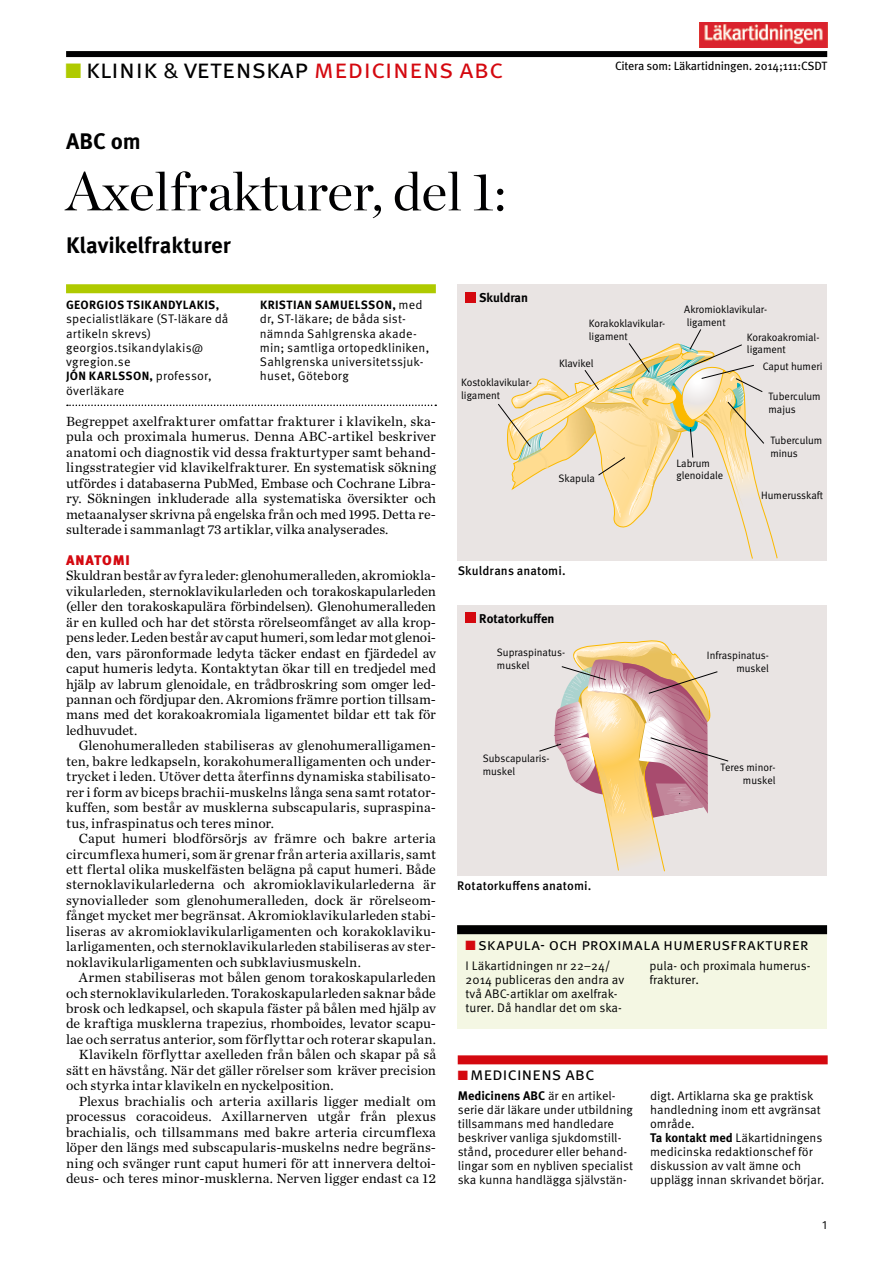
<style>
.page{position:relative;width:893px;height:1263px;background:#fff}
.page>*{position:absolute;margin:0;border:0;box-sizing:border-box;transform-origin:0 0}
.t1{font:54px "Chronicle Display";color:#000001}
.t2{font:27px "Meta OT Norm";color:#000001}
.t3{font:700 22.5px "Meta OT";color:#000001}
.t4{font:18px "Meta OT Norm";letter-spacing:-.015em;color:#000001}
.t5{font:16.5px "Meta OT Norm";color:#000001}
.t6{font:13.95px/15.5px "Chronicle Text G1";letter-spacing:.01em;color:#000001;text-align:justify}
.t7{font:900 13.95px "Meta OT";letter-spacing:.055em;color:#d4080f}
.t8{font:12.75px "Meta LT Bold Tabular";color:#000001}
.t9{font:12.45px/14px "Meta OT Norm";color:#000001}
.t10{font:12.45px/14.2px "Meta OT Norm";letter-spacing:.02em;color:#000001}
.t11{font:500 12.45px "Meta OT";letter-spacing:.01em;color:#000001}
.t12{font:700 12.45px "Meta OT";color:#000001}
.t13{font:700 12px "Meta OT";letter-spacing:.03em;color:#000001}
.t14{font:12px "Meta OT";letter-spacing:-.02em;color:#000001}
.t15{font:12px "Meta OT Norm";color:#000001}
.t16{font:10.8px/12.6px "Meta LT Normal Tabular";color:#000001}
.s1{color:#afca00}
.s2{font-family:"Meta OT";font-weight:700;font-size:21px;color:#afca00}
.s3{font-size:22.65px}
.s4{color:#d4080f}
.s5{font-family:"Meta OT Norm";font-weight:400;font-size:12.45px}
.s6{font-family:"Meta OT Norm";font-weight:400}
.s7{font-family:"Meta OT";font-weight:700}
</style>
<div class="page">
<div style="left:66px;top:51px;width:761px;height:6px;background:#000001"></div>
<div style="left:66px;top:284px;width:370px;height:9px;background:#afca00"></div>
<svg style="left:67px;top:405px;width:369px;height:1px"></svg>
<img style="left:700px;top:23px;width:127px;height:25px">
<div style="left:457px;top:284px;width:370px;height:277px;background:#e9e4e3"></div>
<div style="left:465px;top:292px;width:11px;height:11px;background:#d4080f"></div>
<svg style="left:498px;top:329px;width:280px;height:230px"></svg>
<div style="left:457px;top:605px;width:370px;height:271px;background:#e9e4e3"></div>
<svg style="left:539px;top:640px;width:190px;height:232px"></svg>
<div style="left:465px;top:613px;width:11px;height:10px;background:#d4080f"></div>
<div style="left:458px;top:1055px;width:370px;height:9px;background:#d4080f"></div>
<div style="left:457px;top:925px;width:370px;height:103px;background:#f4f7e3"></div>
<div style="left:457px;top:925px;width:370px;height:9px;background:#000001"></div>
<h2 class="t2" style="left:66px;top:53px;width:439px"><span class="s1">■</span><span class="s2">■</span> klinik <span class="s3">&amp;</span> vetenskap <span class="s4">medicinens abc</span></h2>
<h3 class="t3" style="left:66px;top:127px;width:76px">ABC om</h3>
<h1 class="t1" style="left:66px;top:150px;width:441px">Axelfrakturer, del 1:</h1>
<h3 class="t3" style="left:66px;top:231px;width:166px">Klavikelfrakturer</h3>
<p class="t14" style="left:615px;top:58px;width:214px">Citera som: Läkartidningen. 2014;111:CSDT</p>
<p class="t13" style="left:66px;top:297px;width:155px">GEORGIOS TSIKANDYLAKIS,</p>
<p class="t10" style="left:66px;top:312px;width:164px">specialistläkare (ST-läkare då artikeln skrevs) georgios.tsikandylakis@ vgregion.se</p>
<p class="t13" style="left:66px;top:369px;width:147px">JÓN KARLSSON, <span class="s5">professor,</span></p>
<p class="t9" style="left:66px;top:383px;width:60px">överläkare</p>
<p class="t13" style="left:260px;top:297px;width:164px">KRISTIAN SAMUELSSON, <span class="s5">med</span></p>
<p class="t9" style="left:260px;top:312px;width:171px">dr, ST-läkare; de båda sist&shy;nämnda Sahlgrenska akade&shy;min; samtliga ortopedkliniken,<br>Sahlgrenska universitetssjuk&shy;huset, Göteborg</p>
<p class="t6" style="left:66px;top:413px;width:371px">Begreppet axelfrakturer omfattar frakturer i klavikeln, ska&shy;pula och proximala humerus. Denna ABC-artikel beskriver anatomi och diagnostik vid dessa frakturtyper samt behand&shy;lingsstrategier vid klavikelfrakturer. En systematisk sökning utfördes i databaserna PubMed, Embase och Cochrane Libra&shy;ry. Sökningen inkluderade alla systematiska översikter och metaanalyser skrivna på engelska från och med 1995. Detta re&shy;sulterade i sammanlagt 73 artiklar, vilka analyserades.</p>
<p class="t7" style="left:66px;top:552px;width:65px">ANATOMI</p>
<p class="t6" style="left:66px;top:567px;width:371px">Skuldran består av fyra leder: glenohumeralleden, akromiokla&shy;vikularleden, sternoklavikularleden och torakoskapularleden (eller den torakoskapulära förbindelsen). Glenohumeralleden är en kulled och har det största rörelseomfånget av alla krop&shy;pens leder. Leden består av caput humeri, som ledar mot glenoi&shy;den, vars päronformade ledyta täcker endast en fjärdedel av caput humeris ledyta. Kontaktytan ökar till en tredjedel med hjälp av labrum glenoidale, en trådbroskring som omger led&shy;pannan och fördjupar den. Akromions främre portion tillsam&shy;mans med det korakoakromiala ligamentet bildar ett tak för ledhuvudet.</p>
<p class="t6" style="left:66px;top:737px;width:371px;text-indent:13px">Glenohumeralleden stabiliseras av glenohumeralligamen&shy;ten, bakre ledkapseln, korakohumeralligamenten och under&shy;trycket i leden. Utöver detta återfinns dynamiska stabilisato&shy;rer i form av biceps brachii-muskelns långa sena samt rotator&shy;kuffen, som består av musklerna subscapularis, supraspina&shy;tus, infraspinatus och teres minor.</p>
<p class="t6" style="left:66px;top:830px;width:371px;text-indent:13px">Caput humeri blodförsörjs av främre och bakre arteria circumflexa humeri, som är grenar från arteria axillaris, samt ett flertal olika muskelfästen belägna på caput humeri. Både sternoklavikularlederna och akromioklavikularlederna är synovialleder som glenohumeralleden, dock är rörelseom&shy;fånget mycket mer begränsat. Akromioklavikularleden stabi&shy;liseras av akromioklavikularligamenten och korakoklaviku&shy;larligamenten, och sternoklavikularleden stabiliseras av ster&shy;noklavikularligamenten och subklaviusmuskeln.</p>
<p class="t6" style="left:79px;top:969px;width:359px">Armen stabiliseras mot bålen genom torakoskapularleden</p>
<p class="t6" style="left:66px;top:984px;width:371px">och sternoklavikularleden. Torakoskapularleden saknar både</p>
<p class="t6" style="left:66px;top:1000px;width:371px">brosk och ledkapsel, och skapula fäster på bålen med hjälp av</p>
<p class="t6" style="left:66px;top:1015px;width:371px">de kraftiga musklerna trapezius, rhomboides, levator scapu-</p>
<p class="t6" style="left:66px;top:1031px;width:371px">lae och serratus anterior, som förflyttar och roterar skapulan.</p>
<p class="t6" style="left:79px;top:1046px;width:359px">Klavikeln förflyttar axelleden från bålen och skapar på så</p>
<p class="t6" style="left:66px;top:1062px;width:371px">sätt en hävstång. När det gäller rörelser som kräver precision</p>
<p class="t6" style="left:66px;top:1077px;width:269px">och styrka intar klavikeln en nyckelposition.</p>
<p class="t6" style="left:79px;top:1092px;width:359px">Plexus brachialis och arteria axillaris ligger medialt om</p>
<p class="t6" style="left:66px;top:1108px;width:371px">processus coracoideus. Axillarnerven utgår från plexus</p>
<p class="t6" style="left:66px;top:1123px;width:371px">brachialis, och tillsammans med bakre arteria circumflexa</p>
<p class="t6" style="left:66px;top:1139px;width:371px">löper den längs med subscapularis-muskelns nedre begräns-</p>
<p class="t6" style="left:66px;top:1154px;width:371px">ning och svänger runt caput humeri för att innervera deltoi-</p>
<p class="t6" style="left:66px;top:1170px;width:371px">deus- och teres minor-musklerna. Nerven ligger endast ca 12</p>
<p class="t8" style="left:479px;top:290px;width:50px">Skuldran</p>
<p class="t16" style="left:461px;top:376px;width:72px">Kostoklavikular&shy;ligament</p>
<p class="t16" style="left:589px;top:317px;width:78px">Korakoklavikular&shy;ligament</p>
<p class="t16" style="left:559px;top:357px;width:36px">Klavikel</p>
<p class="t16" style="left:559px;top:471px;width:38px">Skapula</p>
<p class="t16" style="left:684px;top:303px;width:84px">Akromioklavikular&shy;ligament</p>
<p class="t16" style="left:747px;top:330px;width:74px">Korakoakromial&shy;ligament</p>
<p class="t16" style="left:676px;top:456px;width:48px">Labrum glenoidale</p>
<p class="t16" style="left:763px;top:360px;width:61px">Caput humeri</p>
<p class="t16" style="left:769px;top:390px;width:53px">Tuberculum majus</p>
<p class="t16" style="left:770px;top:434px;width:53px">Tuberculum minus</p>
<p class="t16" style="left:761px;top:489px;width:63px">Humerusskaft</p>
<p class="t11" style="left:458px;top:562px;width:109px">Skuldrans anatomi.</p>
<p class="t8" style="left:479px;top:611px;width:77px">Rotatorkuffen</p>
<p class="t16" style="left:497px;top:646px;width:70px">Supraspinatus&shy;muskel</p>
<p class="t16" style="left:707px;top:649px;width:64px;text-align:right">Infraspinatus&shy;muskel</p>
<p class="t16" style="left:483px;top:752px;width:68px">Subscapularis&shy;muskel</p>
<p class="t11" style="left:457px;top:878px;width:136px">Rotatorkuffens anatomi.</p>
<p class="t16" style="left:720px;top:761px;width:57px;text-align:right">Teres minor&shy;muskel</p>
<p class="t5" style="left:466px;top:934px;width:344px"><span class="s4">■</span> skapula- och proximala humerusfrakturer</p>
<p class="t9" style="left:466px;top:959px;width:160px">I Läkartidningen nr 22–24/<br>2014 publiceras den andra av två ABC-artiklar om axelfrak&shy;turer. Då handlar det om ska-</p>
<p class="t9" style="left:649px;top:959px;width:162px">pula- och proximala humerus&shy;frakturer.</p>
<p class="t4" style="left:458px;top:1062px;width:138px"><span class="s4">■</span> medicinens abc</p>
<p class="t12" style="left:458px;top:1088px;width:158px">Medicinens ABC <span class="s6">är en artikel-</span></p>
<p class="t9" style="left:458px;top:1103px;width:177px">serie där läkare under utbildning tillsammans med handledare beskriver vanliga sjukdomstill&shy;stånd, procedurer eller behand&shy;lingar som en nybliven specialist ska kunna handlägga självstän-</p>
<p class="t9" style="left:650px;top:1089px;width:176px">digt. Artiklarna ska ge praktisk handledning inom ett avgränsat område.<br><span class="s7">Ta kontakt med</span> Läkartidningens medicinska redaktionschef för diskussion av valt ämne och upplägg innan skrivandet börjar.</p>
<p class="t15" style="left:822px;top:1218px;width:6px">1</p>
</div>
